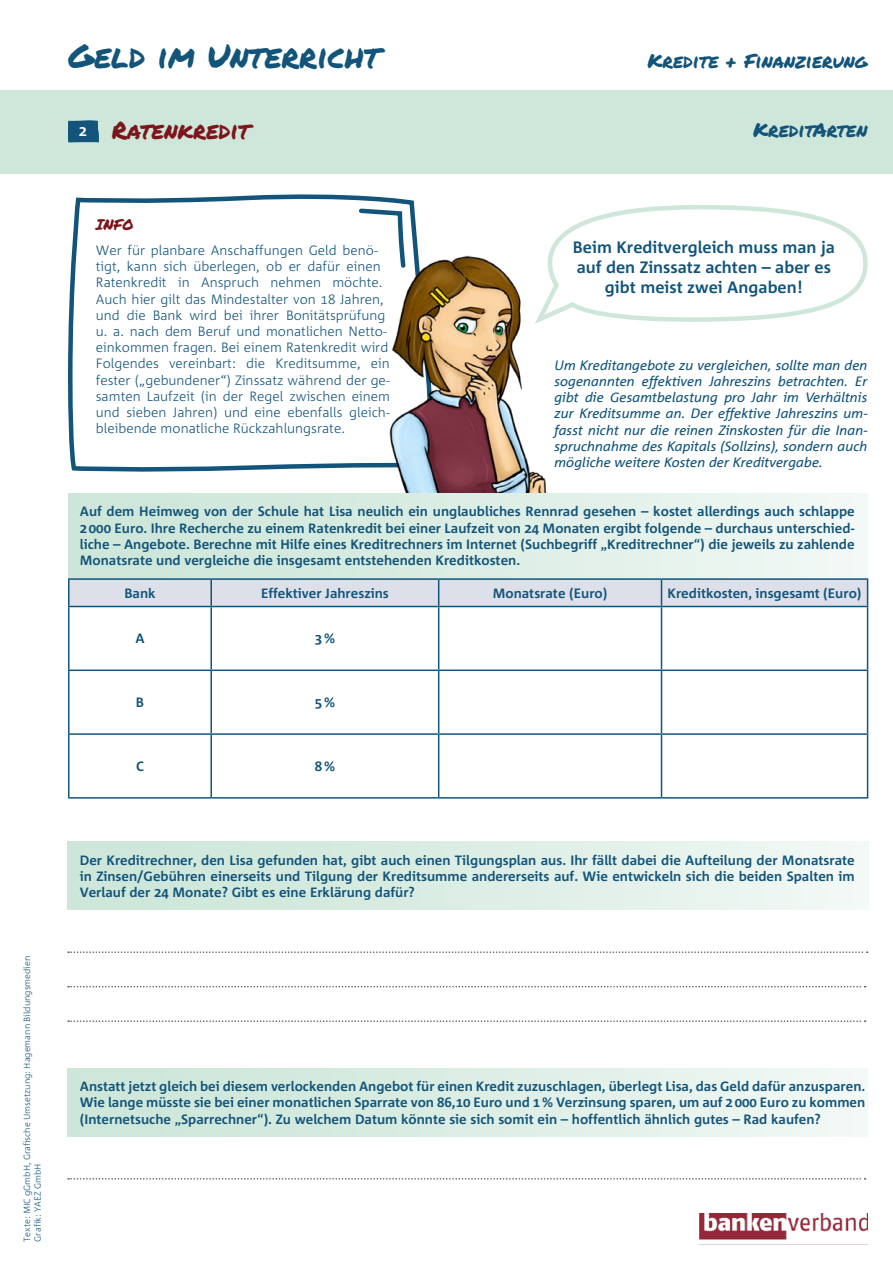
<style>
.page{position:relative;width:893px;height:1263px;background:#fff}
.page>*{position:absolute;margin:0;border:0;box-sizing:border-box;transform-origin:0 0}
.t1{font:33px "Permanent Marker";color:#12547a}
.t2{font:24px "Permanent Marker";color:#7c161c}
.t3{font:19.5px "Permanent Marker";color:#12547a}
.t4{font:700 16.5px/19.8px "Corpid";color:#12547a;text-align:center}
.t5{font:15px "Permanent Marker";color:#7c161c}
.t6{font:700 15px "Corpid";color:#fff}
.t7{font:700 13.5px/16.2px "Corpid";color:#12547a;text-align:justify}
.t8{font:300 13.5px/16.2px "Corpid";color:#12547a}
.t9{font:italic 13.5px/16.2px "Corpid Office";color:#12547a;text-align:justify}
.t10{font:300 9px/10.8px "Corpid";color:#12547a}
</style>
<div class="page">
<div style="left:0;top:90px;width:893px;height:83px;background:#cee7da"></div>
<img style="left:700px;top:1213px;width:168px;height:32px">
<svg style="left:552px;top:205px;width:316px;height:117px"></svg>
<svg style="left:68px;top:120px;width:31px;height:22px"></svg>
<svg style="left:69px;top:194px;width:349px;height:278px"></svg>
<svg style="left:356px;top:206px;width:52px;height:64px"></svg>
<img style="left:365px;top:246px;width:198px;height:247px">
<div style="left:68px;top:842px;width:800px;height:68px;background:linear-gradient(to right,#cae4d7,#f1f8f4)"></div>
<svg style="left:68px;top:951px;width:800px;height:2px"></svg>
<svg style="left:68px;top:986px;width:798px;height:1px"></svg>
<svg style="left:68px;top:1020px;width:798px;height:2px"></svg>
<div style="left:68px;top:1068px;width:800px;height:68px;background:linear-gradient(to right,#cae5d7,#f1f8f4)"></div>
<svg style="left:68px;top:1178px;width:798px;height:1px"></svg>
<div style="left:68px;top:493px;width:799px;height:85px;background:linear-gradient(to right,#cae5d7,#f1f8f4)"></div>
<hr style="left:68px;top:578px;width:143px;height:2px;background:#12547a">
<hr style="left:68px;top:580px;width:2px;height:26px;background:#12547a">
<hr style="left:211px;top:578px;width:228px;height:2px;background:#12547a">
<hr style="left:439px;top:578px;width:222px;height:2px;background:#12547a">
<hr style="left:661px;top:578px;width:207px;height:2px;background:#12547a">
<svg style="left:69px;top:579px;width:799px;height:27px;background:#d3d9e3"></svg>
<hr style="left:68px;top:606px;width:143px;height:1px;background:#12547a">
<hr style="left:68px;top:607px;width:2px;height:62px;background:#12547a">
<hr style="left:211px;top:606px;width:228px;height:1px;background:#12547a">
<hr style="left:210px;top:607px;width:2px;height:62px;background:#12547a">
<hr style="left:439px;top:606px;width:222px;height:1px;background:#12547a">
<hr style="left:438px;top:607px;width:1px;height:62px;background:#12547a">
<hr style="left:661px;top:606px;width:207px;height:1px;background:#12547a">
<hr style="left:661px;top:607px;width:1px;height:62px;background:#12547a">
<hr style="left:867px;top:607px;width:1px;height:62px;background:#12547a">
<hr style="left:68px;top:669px;width:143px;height:2px;background:#12547a">
<hr style="left:68px;top:671px;width:2px;height:62px;background:#12547a">
<hr style="left:211px;top:669px;width:228px;height:2px;background:#12547a">
<hr style="left:210px;top:671px;width:2px;height:62px;background:#12547a">
<hr style="left:439px;top:669px;width:222px;height:2px;background:#12547a">
<hr style="left:438px;top:671px;width:1px;height:62px;background:#12547a">
<hr style="left:661px;top:669px;width:207px;height:2px;background:#12547a">
<hr style="left:661px;top:671px;width:1px;height:62px;background:#12547a">
<hr style="left:867px;top:671px;width:1px;height:62px;background:#12547a">
<hr style="left:68px;top:733px;width:143px;height:2px;background:#12547a">
<hr style="left:68px;top:735px;width:2px;height:62px;background:#12547a">
<hr style="left:211px;top:733px;width:228px;height:2px;background:#12547a">
<hr style="left:210px;top:735px;width:2px;height:62px;background:#12547a">
<hr style="left:439px;top:733px;width:222px;height:2px;background:#12547a">
<hr style="left:438px;top:735px;width:1px;height:62px;background:#12547a">
<hr style="left:661px;top:733px;width:207px;height:2px;background:#12547a">
<hr style="left:661px;top:735px;width:1px;height:62px;background:#12547a">
<hr style="left:867px;top:735px;width:1px;height:62px;background:#12547a">
<hr style="left:68px;top:797px;width:143px;height:2px;background:#12547a">
<hr style="left:211px;top:797px;width:228px;height:2px;background:#12547a">
<hr style="left:439px;top:797px;width:222px;height:2px;background:#12547a">
<hr style="left:661px;top:797px;width:207px;height:2px;background:#12547a">
<h1 class="t1" style="left:68px;top:31px;width:313px">Geld im Unterricht</h1>
<h3 class="t3" style="left:647px;top:46px;width:222px">Kredite + Finanzierung</h3>
<h2 class="t2" style="left:112px;top:112px;width:139px">Ratenkredit</h2>
<p class="t6" style="left:79px;top:123px;width:10px">2</p>
<h3 class="t3" style="left:753px;top:116px;width:116px">KreditArten</h3>
<p class="t6" style="left:79px;top:123px;width:10px">1</p>
<p class="t5" style="left:96px;top:214px;width:39px">INFO</p>
<p class="t8" style="left:96px;top:242px;width:296px">Wer für planbare Anschaffungen Geld benö&shy;tigt, kann sich überlegen, ob er dafür einen Ratenkredit in Anspruch nehmen möchte.<br>Auch hier gilt das Mindestalter von 18 Jahren, und die Bank wird bei ihrer Bonitätsprüfung u. a. nach dem Beruf und monatlichen Netto&shy;einkommen fragen. Bei einem Ratenkredit wird Folgendes vereinbart: die Kreditsumme, ein fester („gebundener“) Zinssatz während der ge&shy;samten Laufzeit (in der Regel zwischen einem und sieben Jahren) und eine ebenfalls gleich&shy;bleibende monatliche Rückzahlungsrate.</p>
<p class="t4" style="left:573px;top:238px;width:263px">Beim Kreditvergleich muss man ja auf den Zinssatz achten – aber es gibt meist zwei Angaben!</p>
<p class="t9" style="left:554px;top:357px;width:315px">Um Kreditangebote zu vergleichen, sollte man den sogenannten effektiven Jahreszins betrachten. Er gibt die Gesamtbelastung pro Jahr im Verhältnis zur Kreditsumme an. Der effektive Jahreszins um&shy;fasst nicht nur die reinen Zinskosten für die Inan&shy;spruchnahme des Kapitals (Sollzins), sondern auch mögliche weitere Kosten der Kreditvergabe.</p>
<p class="t7" style="left:80px;top:504px;width:776px">Auf dem Heimweg von der Schule hat Lisa neulich ein unglaubliches Rennrad gesehen – kostet allerdings auch schlappe 2000 Euro. Ihre Recherche zu einem Ratenkredit bei einer Laufzeit von 24 Monaten ergibt folgende – durchaus unterschied&shy;liche – Angebote. Berechne mit Hilfe eines Kreditrechners im Internet (Suchbegriff „Kreditrechner“) die jeweils zu zahlende Monatsrate und vergleiche die insgesamt entstehenden Kreditkosten.</p>
<p class="t7" style="left:124px;top:585px;width:33px">Bank</p>
<p class="t7" style="left:261px;top:585px;width:129px">Effektiver Jahreszins</p>
<p class="t7" style="left:493px;top:585px;width:116px">Monatsrate (Euro)</p>
<p class="t7" style="left:667px;top:585px;width:196px">Kreditkosten, insgesamt (Euro)</p>
<p class="t7" style="left:135px;top:631px;width:11px">A</p>
<p class="t7" style="left:315px;top:631px;width:22px">3%</p>
<p class="t7" style="left:136px;top:695px;width:10px">B</p>
<p class="t7" style="left:315px;top:695px;width:22px">5%</p>
<p class="t7" style="left:136px;top:758px;width:9px">C</p>
<p class="t7" style="left:315px;top:758px;width:22px">8%</p>
<p class="t10" style="left:22px;top:1242px;width:287px;rotate:-90deg">Texte: MIC gGmbH, Grafische Umsetzung: Hagemann Bildungsmedien<br>Grafik: YAEZ GmbH</p>
<p class="t7" style="left:80px;top:852px;width:776px">Der Kreditrechner, den Lisa gefunden hat, gibt auch einen Tilgungsplan aus. Ihr fällt dabei die Aufteilung der Monatsrate in Zinsen/Gebühren einerseits und Tilgung der Kreditsumme andererseits auf. Wie entwickeln sich die beiden Spalten im Verlauf der 24 Monate? Gibt es eine Erklärung dafür?</p>
<p class="t7" style="left:80px;top:1078px;width:787px">Anstatt jetzt gleich bei diesem verlockenden Angebot für einen Kredit zuzuschlagen, überlegt Lisa, das Geld dafür anzusparen.<br>Wie lange müsste sie bei einer monatlichen Sparrate von 86,10 Euro und 1% Verzinsung sparen, um auf 2000 Euro zu kommen (Internetsuche „Sparrechner“). Zu welchem Datum könnte sie sich somit ein – hoffentlich ähnlich gutes – Rad kaufen?</p>
</div>
